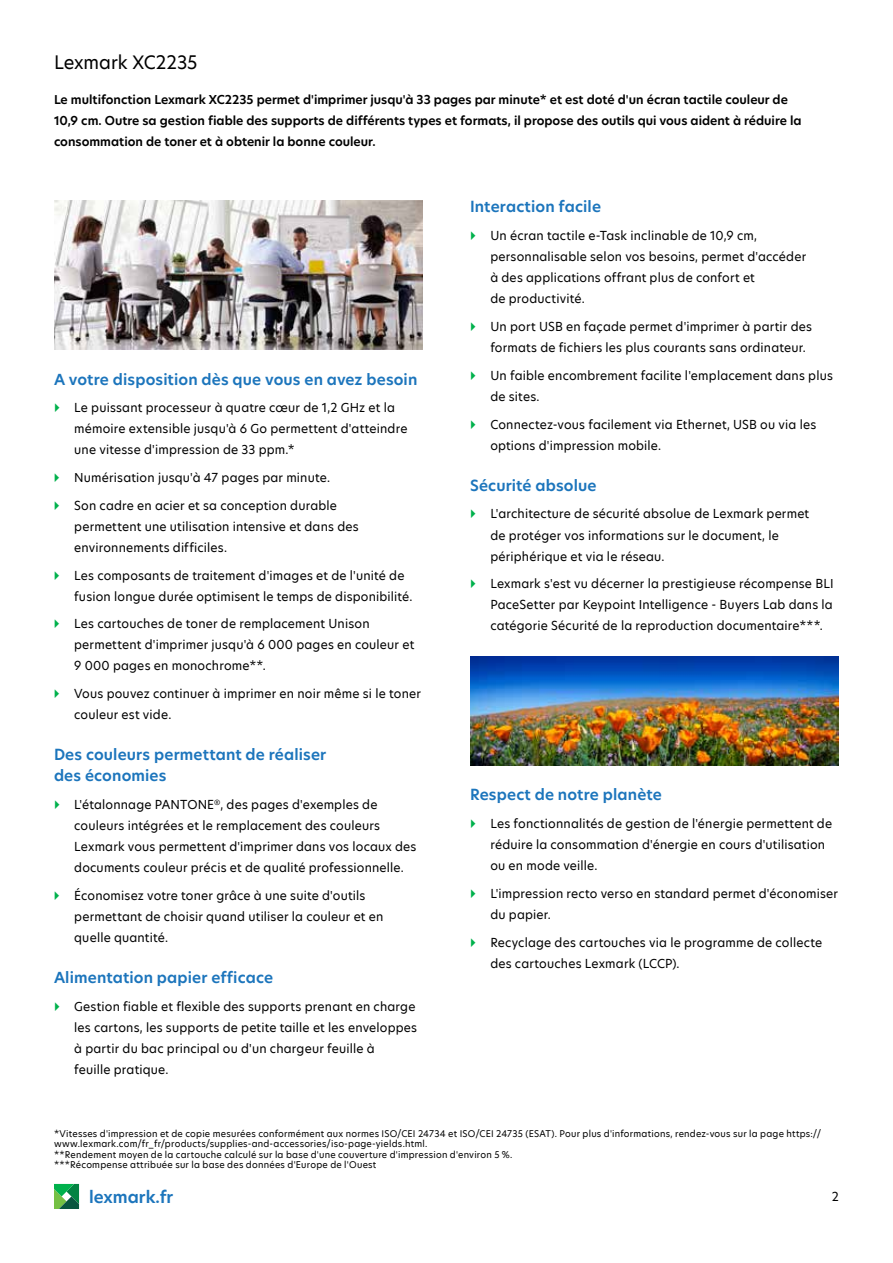
<style>
.page{position:relative;width:893px;height:1263px;background:#fff}
.page>*{position:absolute;margin:0;border:0;box-sizing:border-box;transform-origin:0 0}
.t1{font:18px "TP Hero";letter-spacing:-.005em;color:#000}
.t2{font:600 16.5px "TP Hero";color:#1c75bc}
.t3{font:600 15px/21px "TP Hero";letter-spacing:.01em;color:#1c75bc}
.t4{font:12px/21px "TP Hero";letter-spacing:.015em;color:#000}
.t5{font:600 12px/21px "TP Hero";color:#000}
.t6{font:9px/10.5px "TP Hero";letter-spacing:.025em;color:#000}
</style>
<div class="page">
<svg style="left:54px;top:1184px;width:25px;height:25px"></svg>
<img style="left:54px;top:200px;width:369px;height:149px">
<img style="left:470px;top:656px;width:369px;height:109px">
<h1 class="t1" style="left:54px;top:50px;width:145px">Lexmark XC2235</h1>
<p class="t5" style="left:54px;top:89px;width:749px">Le multifonction Lexmark XC2235 permet d'imprimer jusqu'à 33 pages par minute* et est doté d'un écran tactile couleur de<br>10,9 cm. Outre sa gestion fiable des supports de différents types et formats, il propose des outils qui vous aident à réduire la consommation de toner et à obtenir la bonne couleur.</p>
<p class="t3" style="left:54px;top:369px;width:365px">A votre disposition dès que vous en avez besoin</p>
<p class="t4" style="left:74px;top:397px;width:335px">Le puissant processeur à quatre cœur de 1,2 GHz et la mémoire extensible jusqu'à 6 Go permettent d'atteindre une vitesse d'impression de 33 ppm.*</p>
<p class="t4" style="left:74px;top:467px;width:257px">Numérisation jusqu'à 47 pages par minute.</p>
<p class="t4" style="left:74px;top:495px;width:286px">Son cadre en acier et sa conception durable permettent une utilisation intensive et dans des environnements difficiles.</p>
<p class="t4" style="left:74px;top:565px;width:340px">Les composants de traitement d'images et de l'unité de fusion longue durée optimisent le temps de disponibilité.</p>
<p class="t4" style="left:74px;top:613px;width:342px">Les cartouches de toner de remplacement Unison permettent d'imprimer jusqu'à 6 000 pages en couleur et<br>9 000 pages en monochrome**.</p>
<p class="t4" style="left:74px;top:683px;width:348px">Vous pouvez continuer à imprimer en noir même si le toner couleur est vide.</p>
<p class="t3" style="left:54px;top:744px;width:274px">Des couleurs permettant de réaliser des économies</p>
<p class="t4" style="left:74px;top:794px;width:344px">L'étalonnage PANTONE<sup>®</sup>, des pages d'exemples de couleurs intégrées et le remplacement des couleurs Lexmark vous permettent d'imprimer dans vos locaux des documents couleur précis et de qualité professionnelle.</p>
<p class="t4" style="left:74px;top:885px;width:311px">Économisez votre toner grâce à une suite d'outils permettant de choisir quand utiliser la couleur et en quelle quantité.</p>
<p class="t3" style="left:54px;top:967px;width:221px">Alimentation papier efficace</p>
<p class="t4" style="left:74px;top:996px;width:344px">Gestion fiable et flexible des supports prenant en charge les cartons, les supports de petite taille et les enveloppes à partir du bac principal ou d'un chargeur feuille à<br>feuille pratique.</p>
<p class="t3" style="left:470px;top:196px;width:132px">Interaction facile</p>
<p class="t4" style="left:490px;top:225px;width:317px">Un écran tactile e-Task inclinable de 10,9 cm, personnalisable selon vos besoins, permet d'accéder à des applications offrant plus de confort et<br>de productivité.</p>
<p class="t4" style="left:490px;top:316px;width:323px">Un port USB en façade permet d'imprimer à partir des formats de fichiers les plus courants sans ordinateur.</p>
<p class="t4" style="left:490px;top:365px;width:344px">Un faible encombrement facilite l'emplacement dans plus de sites.</p>
<p class="t4" style="left:490px;top:413px;width:327px">Connectez-vous facilement via Ethernet, USB ou via les options d'impression mobile.</p>
<p class="t3" style="left:470px;top:475px;width:128px">Sécurité absolue</p>
<p class="t4" style="left:490px;top:503px;width:320px">L'architecture de sécurité absolue de Lexmark permet de protéger vos informations sur le document, le périphérique et via le réseau.</p>
<p class="t4" style="left:490px;top:573px;width:345px;text-align:justify">Lexmark s'est vu décerner la prestigieuse récompense BLI PaceSetter par Keypoint Intelligence - Buyers Lab dans la catégorie Sécurité de la reproduction documentaire***.</p>
<p class="t3" style="left:470px;top:784px;width:193px">Respect de notre planète</p>
<p class="t4" style="left:490px;top:813px;width:343px">Les fonctionnalités de gestion de l'énergie permettent de réduire la consommation d'énergie en cours d'utilisation ou en mode veille.</p>
<p class="t4" style="left:490px;top:883px;width:349px">L'impression recto verso en standard permet d'économiser du papier.</p>
<p class="t4" style="left:490px;top:931px;width:333px">Recyclage des cartouches via le programme de collecte des cartouches Lexmark (LCCP).</p>
<p class="t6" style="left:54px;top:1128px;width:769px">*Vitesses d'impression et de copie mesurées conformément aux normes ISO/CEI 24734 et ISO/CEI 24735 (ESAT). Pour plus d'informations, rendez-vous sur la page https:// www.lexmark.com/fr_fr/products/supplies-and-accessories/iso-page-yields.html.<br>**Rendement moyen de la cartouche calculé sur la base d'une couverture d'impression d'environ 5 %.<br>***Récompense attribuée sur la base des données d'Europe de l'Ouest</p>
<h2 class="t2" style="left:89px;top:1186px;width:86px">lexmark.fr</h2>
<p class="t4" style="left:832px;top:1186px;width:9px">2</p>
</div>
